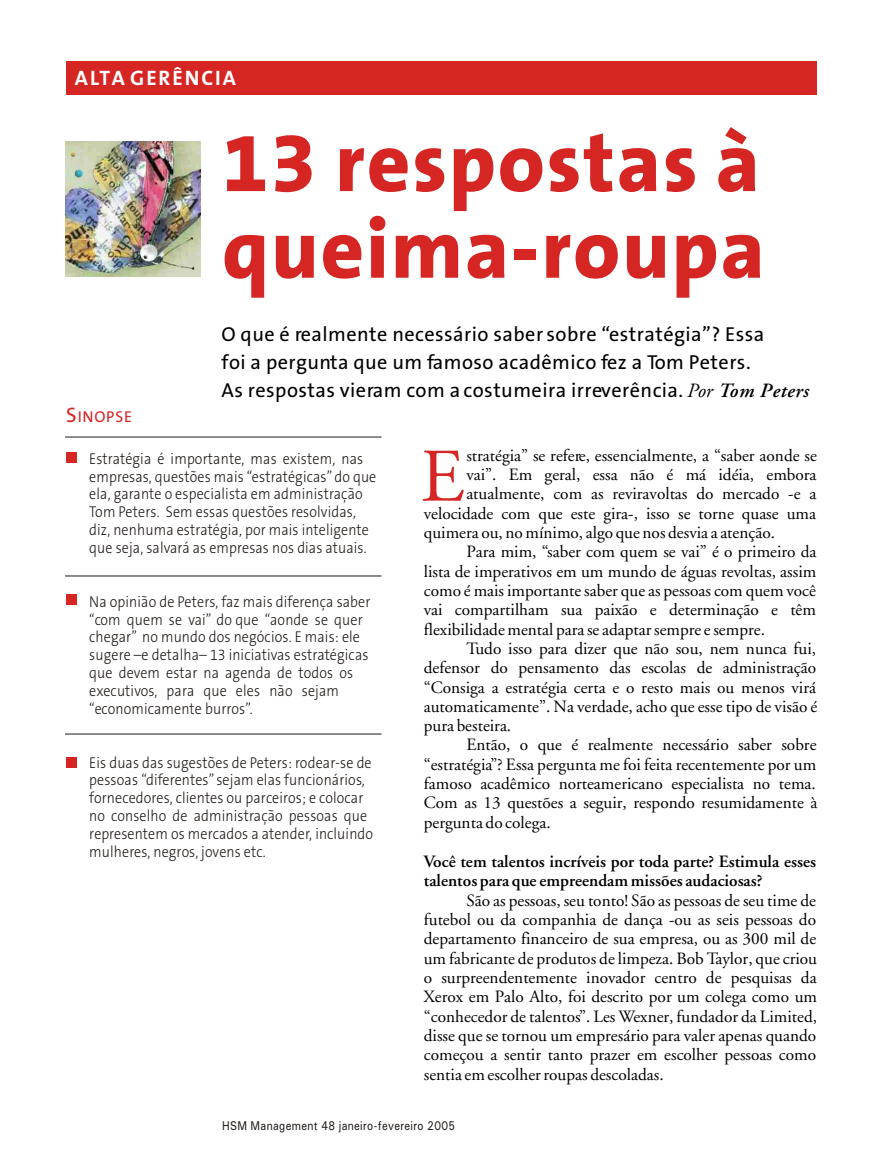
<style>
.page{position:relative;width:885px;height:1170px;background:#fff}
.page>*{position:absolute;margin:0;border:0;box-sizing:border-box;transform-origin:0 0}
.t1{font:800 84.3px/86.7px "The Sans B8";letter-spacing:.02em;color:#d62624}
.t2{font:75.6px "Adobe Garamond";color:#d62624}
.t3{font:700 21px "The Sans B7";letter-spacing:.095em;color:#fff}
.t4{font:20.25px/27.6px "The Sans B5 Plain";letter-spacing:.02em;color:#000}
.t5{font:17.25px/19.4px "Adobe Garamond";color:#000;text-align:justify}
.t6{font:600 17.25px/19.6px "Adobe Garamond";color:#000}
.t7{font:300 15.75px/17.9px "The Sans B3";letter-spacing:.01em;color:#1f1a17;scale:.89 1}
.t8{font:15.75px "The Sans B5 Plain";letter-spacing:.05em;color:#d62624}
.t9{font:12.75px "Univers";letter-spacing:.035em;color:#1f1a17;scale:.84 1}
.s1{font-size:21px}
.s2{font-family:"Adobe Garamond";font-style:italic}
.s3{font-family:"Adobe Garamond";font-weight:600;font-style:italic}
</style>
<div class="page">
<img style="left:66px;top:142px;width:134px;height:135px">
<hr style="left:65px;top:437px;width:317px;height:1px;background:#1f1a17">
<div style="left:67px;top:452px;width:10px;height:10px;background:#d62624"></div>
<div style="left:66px;top:62px;width:751px;height:33px;background:#d62624"></div>
<hr style="left:65px;top:576px;width:317px;height:1px;background:#1f1a17">
<div style="left:67px;top:595px;width:10px;height:10px;background:#d62624"></div>
<hr style="left:65px;top:734px;width:317px;height:1px;background:#1f1a17">
<div style="left:67px;top:757px;width:10px;height:10px;background:#d62624"></div>
<p class="t3" style="left:75px;top:70px;width:163px">ALTA GERÊNCIA</p>
<h1 class="t1" style="left:222px;top:128px;width:544px">13 respostas à queima-roupa</h1>
<p class="t8" style="left:66px;top:411px;width:67px"><span class="s1">S</span>INOPSE</p>
<p class="t4" style="left:222px;top:323px;width:589px">O que é realmente necessário saber sobre “estratégia”? Essa<br>foi a pergunta que um famoso acadêmico fez a Tom Peters.<br>As respostas vieram com a costumeira irreverência. <span class="s2">Por</span> <span class="s3">Tom Peters</span></p>
<p class="t7" style="left:89px;top:451px;width:324px">Estratégia é importante, mas existem, nas empresas, questões mais “estratégicas” do que ela, garante o especialista em administração Tom Peters. Sem essas questões resolvidas, diz, nenhuma estratégia, por mais inteligente que seja, salvará as empresas nos dias atuais.</p>
<p class="t7" style="left:89px;top:594px;width:317px">Na opinião de Peters, faz mais diferença saber “com quem se vai” do que “aonde se quer chegar” no mundo dos negócios. E mais: ele sugere –e detalha– 13 iniciativas estratégicas que devem estar na agenda de todos os executivos, para que eles não sejam “economicamente burros”.</p>
<p class="t7" style="left:89px;top:755px;width:321px">Eis duas das sugestões de Peters: rodear-se de pessoas “diferentes” sejam elas funcionários, fornecedores, clientes ou parceiros; e colocar no conselho de administração pessoas que representem os mercados a atender, incluindo mulheres, negros, jovens etc.</p>
<p class="t5" style="left:466px;top:447px;width:352px">stratégia” se refere, essencialmente, a “saber aonde se</p>
<p class="t5" style="left:466px;top:466px;width:352px">vai”. Em geral, essa não é má idéia, embora</p>
<p class="t5" style="left:466px;top:486px;width:352px">atualmente, com as reviravoltas do mercado -e a</p>
<p class="t5" style="left:424px;top:505px;width:394px">velocidade com que este gira-, isso se torne quase uma</p>
<p class="t5" style="left:424px;top:524px;width:353px">quimera ou, no mínimo, algo que nos desvia a atenção.</p>
<p class="t5" style="left:466px;top:544px;width:352px">Para mim, “saber com quem se vai” é o primeiro da</p>
<p class="t5" style="left:424px;top:563px;width:394px">lista de imperativos em um mundo de águas revoltas, assim</p>
<p class="t5" style="left:424px;top:582px;width:394px">como é mais importante saber que as pessoas com quem você</p>
<p class="t5" style="left:424px;top:602px;width:394px">vai compartilham sua paixão e determinação e têm</p>
<p class="t5" style="left:424px;top:621px;width:343px">flexibilidade mental para se adaptar sempre e sempre.</p>
<p class="t5" style="left:466px;top:640px;width:351px">Tudo isso para dizer que não sou, nem nunca fui,</p>
<p class="t5" style="left:424px;top:660px;width:394px">defensor do pensamento das escolas de administração</p>
<p class="t5" style="left:424px;top:679px;width:394px">“Consiga a estratégia certa e o resto mais ou menos virá</p>
<p class="t5" style="left:424px;top:698px;width:395px">automaticamente”. Na verdade, acho que esse tipo de visão é</p>
<p class="t5" style="left:424px;top:717px;width:89px">pura besteira.</p>
<p class="t5" style="left:466px;top:737px;width:352px">Então, o que é realmente necessário saber sobre</p>
<p class="t5" style="left:424px;top:756px;width:394px">“estratégia”? Essa pergunta me foi feita recentemente por um</p>
<p class="t5" style="left:424px;top:775px;width:394px">famoso acadêmico norteamericano especialista no tema.</p>
<p class="t5" style="left:424px;top:795px;width:395px">Com as 13 questões a seguir, respondo resumidamente à</p>
<p class="t5" style="left:424px;top:814px;width:128px">pergunta do colega.</p>
<p class="t6" style="left:424px;top:853px;width:394px">Você tem talentos incríveis por toda parte? Estimula esses talentos para que empreendam missões audaciosas?</p>
<p class="t5" style="left:424px;top:892px;width:395px;text-indent:43px">São as pessoas, seu tonto! São as pessoas de seu time de futebol ou da companhia de dança -ou as seis pessoas do departamento financeiro de sua empresa, ou as 300 mil de um fabricante de produtos de limpeza. Bob Taylor, que criou o surpreendentemente inovador centro de pesquisas da Xerox em Palo Alto, foi descrito por um colega como um “conhecedor de talentos”. Les Wexner, fundador da Limited, disse que se tornou um empresário para valer apenas quando começou a sentir tanto prazer em escolher pessoas como sentia em escolher roupas descoladas.</p>
<h2 class="t2" style="left:421px;top:445px;width:45px">E</h2>
<p class="t9" style="left:222px;top:1121px;width:279px">HSM Management 48 janeiro-fevereiro 2005</p>
</div>
